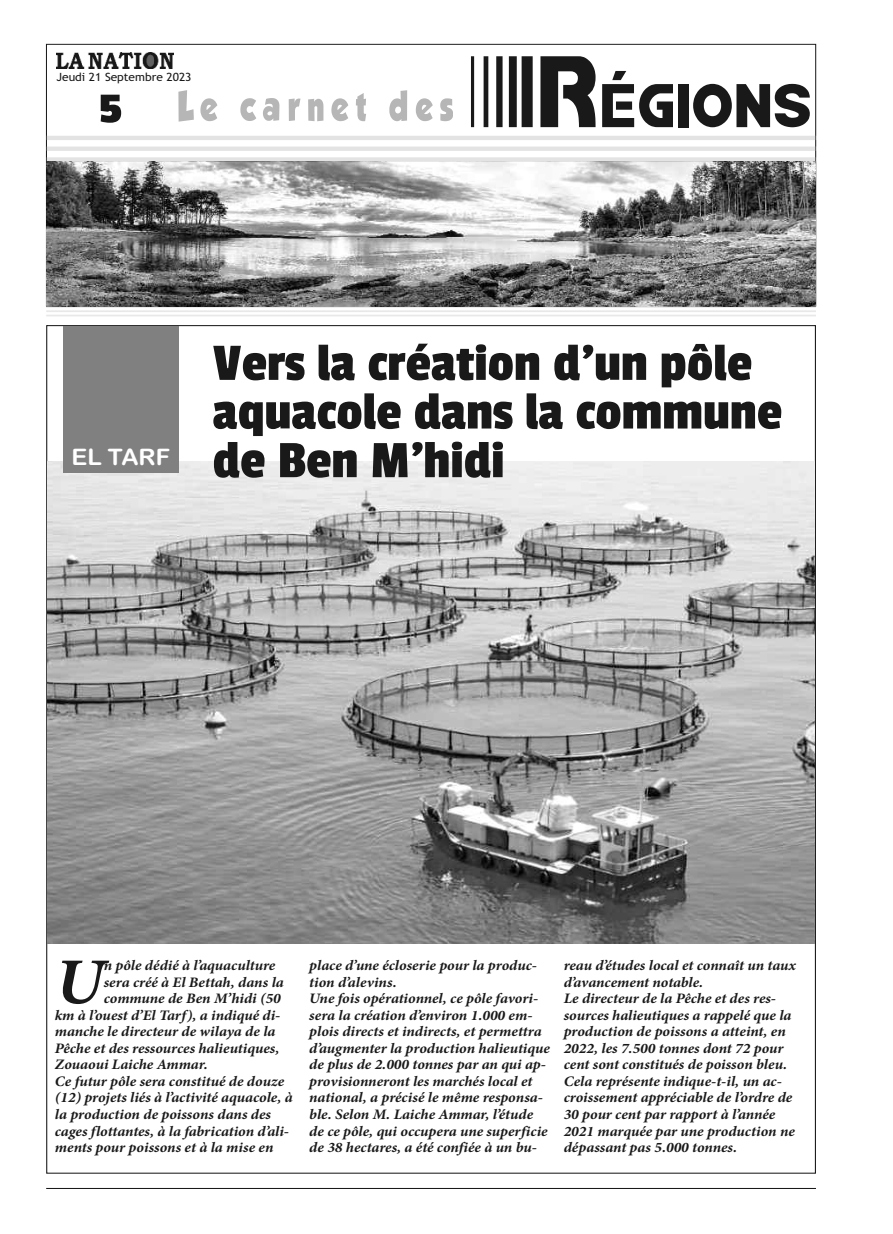
<style>
.page{position:relative;width:893px;height:1234px;background:#fff}
.page>*{position:absolute;margin:0;border:0;box-sizing:border-box;transform-origin:0 0}
.t1{font:67.2px "Bamf";color:#191919;scale:.89 1}
.t2{font:italic 700 65.25px "Minion Pro";color:#191919;scale:1.06 1}
.t3{font:54.75px/48.6px "Passion One";color:#191919;scale:1.05 1}
.t4{font:44.4px "Passion One";color:#191919;scale:1.27 1}
.t5{font:22.8px "Arial Rounded MT Bold";color:#fff;scale:1.05 1}
.t6{font:italic 700 14.55px/16.5px "Minion Pro";letter-spacing:-.005em;color:#191919;scale:1.06 1}
.t7{font:11.4px "Trebuchet MS";color:#191919;scale:1.05 1}
.s1{font-size:110.7px}
</style>
<div class="page">
<hr style="left:46px;top:306px;width:770px;height:2px;background:#e8e8e8">
<hr style="left:46px;top:310px;width:770px;height:2px;background:#e8e8e8">
<hr style="left:46px;top:314px;width:770px;height:2px;background:#e8e8e8">
<hr style="left:46px;top:1187px;width:770px;height:1px;background:#191919">
<img style="left:46px;top:161px;width:770px;height:145px">
<img style="left:56px;top:53px;width:117px;height:16px">
<svg style="left:178px;top:90px;width:229px;height:32px"></svg>
<hr style="left:47px;top:157px;width:768px;height:4px;background:#e3e3e3">
<hr style="left:47px;top:136px;width:768px;height:4px;background:#e3e3e3">
<div style="left:47px;top:146px;width:768px;height:5px;background:#e3e3e3"></div>
<img style="left:47px;top:461px;width:768px;height:481px">
<div style="left:63px;top:326px;width:116px;height:146px;background:#808080"></div>
<p class="t7" style="left:56px;top:70px;width:130px">Jeudi 21 Septembre 2023</p>
<h3 class="t4" style="left:99px;top:85px;width:20px">5</h3>
<h1 class="t1" style="left:467px;top:71px;width:389px"><span class="s1">R</span>ÉGIONS</h1>
<h3 class="t5" style="left:72px;top:443px;width:95px">EL TARF</h3>
<h3 class="t3" style="left:213px;top:338px;width:544px">Vers la création d’un pôle aquacole dans la commune de Ben M’hidi</h3>
<p class="t6" style="left:104px;top:958px;width:163px">n pôle dédié à l’aquaculture</p>
<p class="t6" style="left:104px;top:974px;width:171px">sera créé à El Bettah, dans la</p>
<p class="t6" style="left:104px;top:991px;width:169px">commune de Ben M’hidi (50</p>
<p class="t6" style="left:55px;top:1007px;width:214px">km à l’ouest d’El Tarf), a indiqué di-</p>
<p class="t6" style="left:55px;top:1024px;width:210px">manche le directeur de wilaya de la</p>
<p class="t6" style="left:55px;top:1040px;width:213px">Pêche et des ressources halieutiques,</p>
<p class="t6" style="left:55px;top:1057px;width:146px">Zouaoui Laiche Ammar.</p>
<p class="t6" style="left:55px;top:1073px;width:218px">Ce futur pôle sera constitué de douze</p>
<p class="t6" style="left:55px;top:1090px;width:226px">(12) projets liés à l’activité aquacole, à</p>
<p class="t6" style="left:55px;top:1107px;width:205px">la production de poissons dans des</p>
<p class="t6" style="left:55px;top:1123px;width:223px">cages flottantes, à la fabrication d’ali-</p>
<p class="t6" style="left:55px;top:1140px;width:208px">ments pour poissons et à la mise en</p>
<h2 class="t2" style="left:55px;top:957px;width:48px">U</h2>
<p class="t6" style="left:309px;top:958px;width:229px">place d’une écloserie pour la produc&shy;tion d’alevins.<br>Une fois opérationnel, ce pôle favori&shy;sera la création d’environ 1.000 em&shy;plois directs et indirects, et permettra d’augmenter la production halieutique de plus de 2.000 tonnes par an qui ap&shy;provisionneront les marchés local et national, a précisé le même responsa&shy;ble. Selon M. Laiche Ammar, l’étude de ce pôle, qui occupera une superficie de 38 hectares, a été confiée à un bu-</p>
<p class="t6" style="left:564px;top:958px;width:221px">reau d’études local et connaît un taux d’avancement notable.<br>Le directeur de la Pêche et des res&shy;sources halieutiques a rappelé que la production de poissons a atteint, en 2022, les 7.500 tonnes dont 72 pour cent sont constitués de poisson bleu.<br>Cela représente indique-t-il, un ac&shy;croissement appréciable de l’ordre de 30 pour cent par rapport à l’année 2021 marquée par une production ne dépassant pas 5.000 tonnes.</p>
</div>
